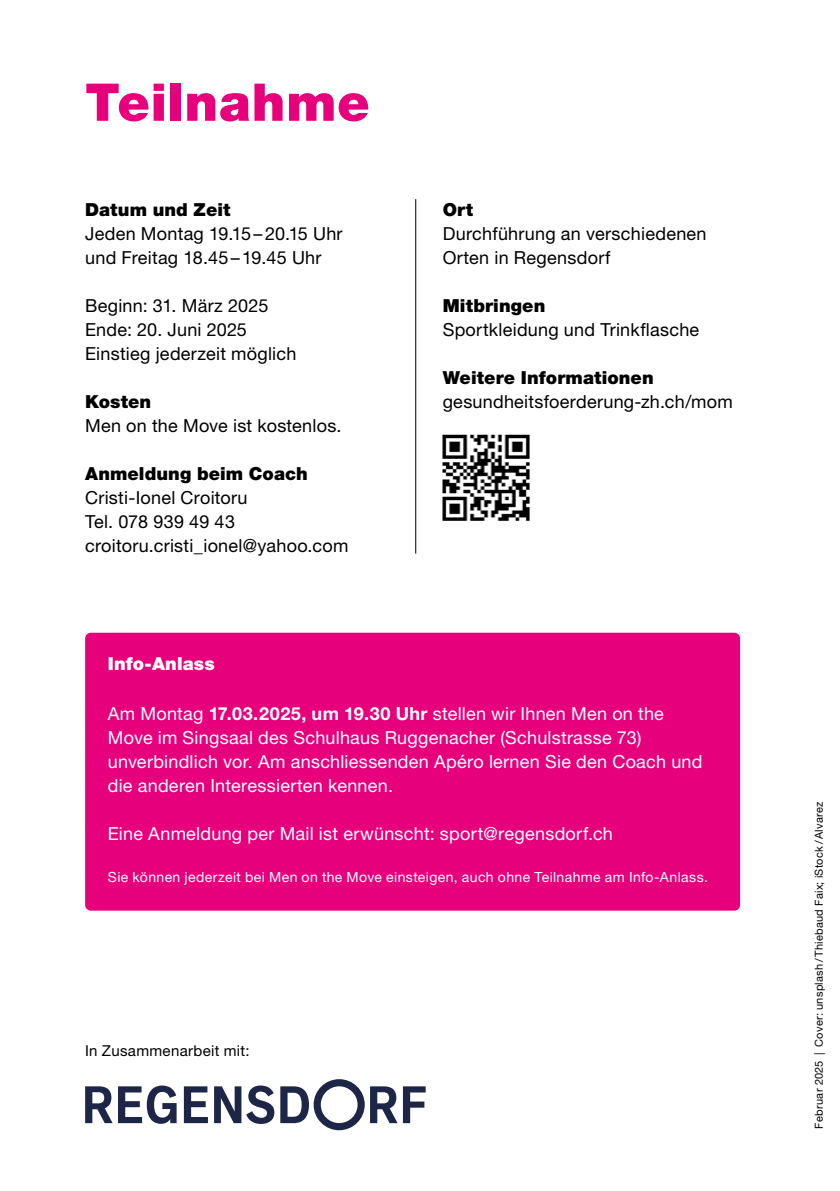
<style>
.page{position:relative;width:840px;height:1191px;background:#fff}
.page>*{position:absolute;margin:0;border:0;box-sizing:border-box;transform-origin:0 0}
.GDZH_Einladung_Uhrzeit{font:900 52px "Helvetica Neue LT Std";letter-spacing:.01em;color:#e6007c}
.GDZH_Einladung_Lauftext{font:18px "Helvetica Neue LT Std";letter-spacing:.015em;color:#000}
.GDZH_Einladung_Lauftext-2{font:18px "Helvetica Neue LT Std";letter-spacing:.015em;color:#fff}
.GDZH_Einladung_Lauftext-3{font:900 18px "Helvetica Neue LT Std";letter-spacing:.005em;color:#000}
.GDZH_Einladung_Zwischentitel{font:900 18px "Helvetica Neue LT Std";letter-spacing:.005em;color:#fff}
.Lauftext__Flattersatz{font:15px "Helvetica Neue LT Std";letter-spacing:.02em;color:#000}
.GDZH_Bildcredit{font:14px "Helvetica Neue LT Std";letter-spacing:.03em;color:#fff}
.GDZH_Bildcredit-2{font:11px "Helvetica Neue LT Std";letter-spacing:.025em;color:#000}
.s1{font-weight:700}
</style>
<div class="page">
<img style="left:442px;top:434px;width:88px;height:87px">
<hr style="left:415px;top:199px;width:1px;height:354px;background:#000">
<div style="left:85px;top:633px;width:654px;height:277px;background:#e6007c;border-radius:6px"></div>
<svg style="left:85px;top:1079px;width:340px;height:51px"></svg>
<p class="GDZH_Einladung_Uhrzeit" style="left:85px;top:71px;width:286px">Teilnahme</p>
<p class="GDZH_Einladung_Lauftext-3" style="left:85px;top:199px;width:147px">Datum und Zeit</p>
<p class="GDZH_Einladung_Lauftext" style="left:85px;top:223px;width:259px">Jeden Montag 19.15–20.15 Uhr</p>
<p class="GDZH_Einladung_Lauftext" style="left:85px;top:247px;width:238px">und Freitag 18.45–19.45 Uhr</p>
<p class="GDZH_Einladung_Lauftext" style="left:85px;top:295px;width:185px">Beginn: 31. März 2025</p>
<p class="GDZH_Einladung_Lauftext" style="left:85px;top:319px;width:163px">Ende: 20. Juni 2025</p>
<p class="GDZH_Einladung_Lauftext" style="left:85px;top:343px;width:213px">Einstieg jederzeit möglich</p>
<p class="GDZH_Einladung_Lauftext-3" style="left:85px;top:391px;width:68px">Kosten</p>
<p class="GDZH_Einladung_Lauftext" style="left:85px;top:415px;width:258px">Men on the Move ist kostenlos.</p>
<p class="GDZH_Einladung_Lauftext-3" style="left:85px;top:463px;width:224px">Anmeldung beim Coach</p>
<p class="GDZH_Einladung_Lauftext" style="left:85px;top:487px;width:164px">Cristi-Ionel Croitoru</p>
<p class="GDZH_Einladung_Lauftext" style="left:85px;top:511px;width:151px">Tel. 078 939 49 43</p>
<p class="GDZH_Einladung_Lauftext" style="left:85px;top:535px;width:265px">croitoru.cristi_ionel@yahoo.com</p>
<p class="GDZH_Einladung_Lauftext-3" style="left:442px;top:199px;width:32px">Ort</p>
<p class="GDZH_Einladung_Lauftext" style="left:442px;top:223px;width:265px">Durchführung an verschiedenen</p>
<p class="GDZH_Einladung_Lauftext" style="left:442px;top:247px;width:169px">Orten in Regensdorf</p>
<p class="GDZH_Einladung_Lauftext-3" style="left:442px;top:295px;width:104px">Mitbringen</p>
<p class="GDZH_Einladung_Lauftext" style="left:442px;top:319px;width:258px">Sportkleidung und Trinkflasche</p>
<p class="GDZH_Einladung_Lauftext-3" style="left:442px;top:367px;width:212px">Weitere Informationen</p>
<p class="GDZH_Einladung_Lauftext" style="left:442px;top:391px;width:291px">gesundheitsfoerderung-zh.ch/mom</p>
<p class="GDZH_Einladung_Zwischentitel" style="left:108px;top:653px;width:108px">Info-Anlass</p>
<p class="GDZH_Einladung_Lauftext-2" style="left:108px;top:703px;width:557px">Am Montag <span class="s1">17.03.2025, um 19.30 Uhr</span> stellen wir Ihnen Men on the</p>
<p class="GDZH_Einladung_Lauftext-2" style="left:108px;top:727px;width:535px">Move im Singsaal des Schulhaus Ruggenacher (Schulstrasse 73)</p>
<p class="GDZH_Einladung_Lauftext-2" style="left:108px;top:751px;width:596px">unverbindlich vor. Am anschliessenden Apéro lernen Sie den Coach und</p>
<p class="GDZH_Einladung_Lauftext-2" style="left:108px;top:775px;width:286px">die anderen Interessierten kennen.</p>
<p class="GDZH_Einladung_Lauftext-2" style="left:108px;top:823px;width:506px">Eine Anmeldung per Mail ist erwünscht: sport@regensdorf.ch</p>
<p class="GDZH_Bildcredit" style="left:108px;top:869px;width:601px">Sie können jederzeit bei Men on the Move einsteigen, auch ohne Teilnahme am Info-Anlass.</p>
<p class="Lauftext__Flattersatz" style="left:85px;top:1041px;width:166px">In Zusammenarbeit mit:</p>
<p class="GDZH_Bildcredit-2" style="left:812px;top:1128px;width:328px;rotate:-90deg">Februar 2025 | Cover: unsplash/Thiebaud Faix; iStock/Alvarez</p>
</div>
